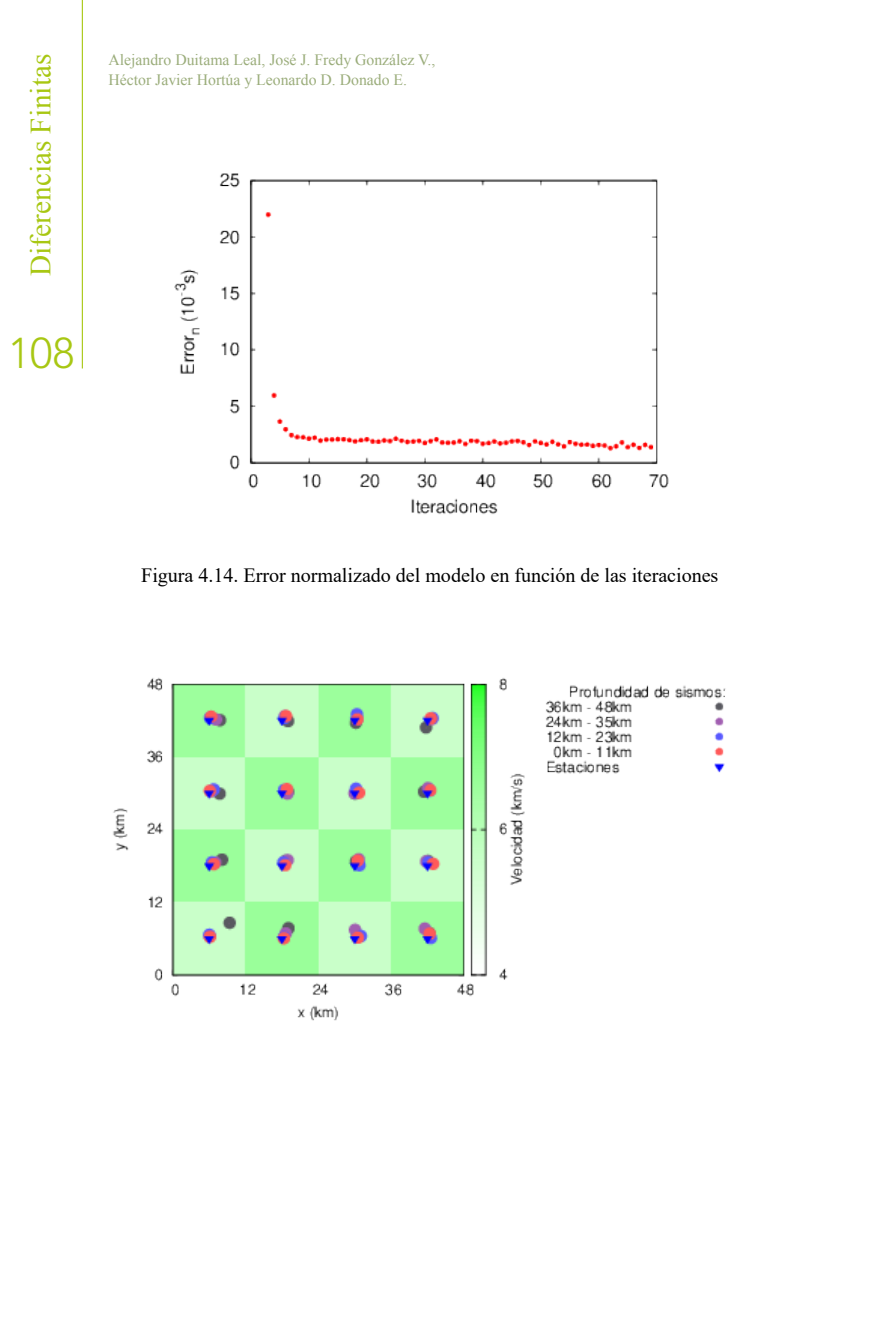
<style>
.page{position:relative;width:893px;height:1340px;background:#fff}
.page>*{position:absolute;margin:0;border:0;box-sizing:border-box;transform-origin:0 0}
.t1{font:300 42.75px "Avenir LT Std";color:#a8c713}
.t2{font:29.25px "Times New Roman";color:#a8c713}
.t3{font:20.25px "Times New Roman";letter-spacing:-.005em;color:#000}
.t4{font:15.75px/20.2px "Times New Roman";color:#9bad7b}
</style>
<div class="page">
<hr style="left:82px;top:0;width:1px;height:368px;background:#a8c713">
<img style="left:175px;top:173px;width:494px;height:341px">
<img style="left:113px;top:677px;width:613px;height:344px">
<h2 class="t2" style="left:21px;top:276px;width:223px;rotate:-90deg">Diferencias Finitas</h2>
<h1 class="t1" style="left:8px;top:328px;width:68px">108</h1>
<p class="t4" style="left:108px;top:49px;width:329px">Alejandro Duitama Leal, José J. Fredy González V.,<br>Héctor Javier Hortúa y Leonardo D. Donado E.</p>
<p class="t3" style="left:141px;top:561px;width:579px">Figura 4.14. Error normalizado del modelo en función de las iteraciones</p>
</div>
